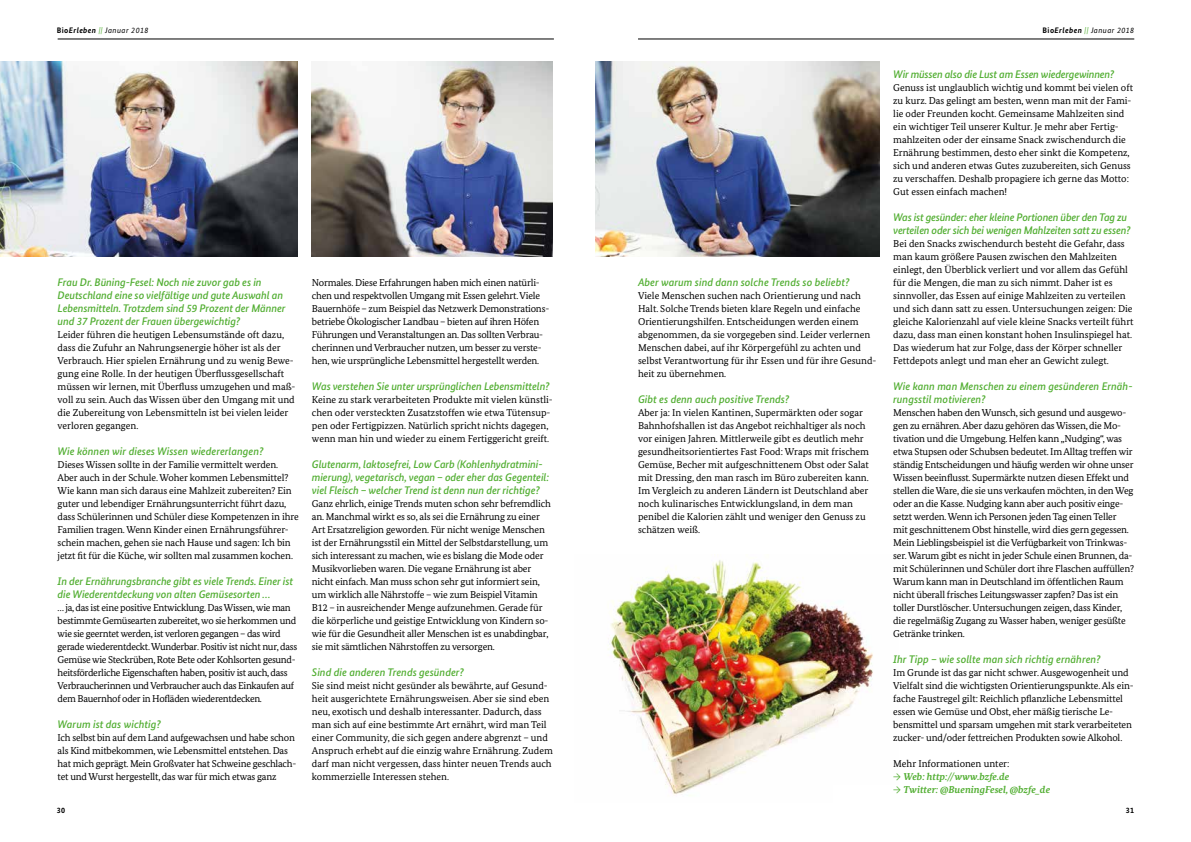
<style>
.page{position:relative;width:1191px;height:842px;background:#fff}
.page>*{position:absolute;margin:0;border:0;box-sizing:border-box;transform-origin:0 0}
.t1{font:italic 500 11px/13px "Bundes Sans";letter-spacing:-.01em;color:#52ae32}
.t2{font:10px/13px "Bundes Serif";letter-spacing:-.01em;color:#000}
.t3{font:10px/13px "Bundes Serif";letter-spacing:-.03em;color:#000}
.t4{font:italic 700 10px "Bundes Serif";color:#52ae32}
.t5{font:italic 8px "Bundes Sans";letter-spacing:.05em;color:#000}
.t6{font:700 8px "Bundes Sans";color:#000}
.s1{font-weight:700;font-style:normal}
.s2{font-weight:700}
.s3{color:#52ae32}
.s4{font-family:"Bundes Sans";font-weight:400;font-style:normal}
</style>
<div class="page">
<hr style="left:638px;top:39px;width:496px;height:1px;background:#000">
<hr style="left:58px;top:39px;width:496px;height:1px;background:#000">
<img style="left:608px;top:560px;width:265px;height:236px">
<div style="left:833px;top:785px;width:66px;height:42px;background:#fff"></div>
<img style="left:0;top:62px;width:298px;height:195px">
<img style="left:595px;top:62px;width:284px;height:195px">
<img style="left:312px;top:62px;width:240px;height:195px">
<p class="t5" style="left:57px;top:25px;width:93px"><span class="s1">Bio</span><span class="s2">Erleben</span> <span class="s3">||</span> Januar 2018</p>
<p class="t5" style="left:1042px;top:25px;width:93px"><span class="s1">Bio</span><span class="s2">Erleben</span> <span class="s3">||</span> Januar 2018</p>
<p class="t1" style="left:58px;top:276px;width:229px">Frau Dr. Büning-Fesel: Noch nie zuvor gab es in Deutschland eine so vielfältige und gute Auswahl an Lebensmitteln. Trotzdem sind 59 Prozent der Männer und 37 Prozent der Frauen übergewichtig?</p>
<p class="t2" style="left:58px;top:328px;width:239px">Leider führen die heutigen Lebensumstände oft dazu, dass die Zufuhr an Nahrungsenergie höher ist als der Verbrauch. Hier spielen Ernährung und zu wenig Bewe&shy;gung eine Rolle. In der heutigen Überflussgesellschaft müssen wir lernen, mit Überfluss umzugehen und maß&shy;voll zu sein. Auch das Wissen über den Umgang mit und die Zubereitung von Lebensmitteln ist bei vielen leider verloren gegangen.</p>
<p class="t1" style="left:58px;top:445px;width:207px">Wie können wir dieses Wissen wiedererlangen?</p>
<p class="t2" style="left:58px;top:458px;width:242px">Dieses Wissen sollte in der Familie vermittelt werden.<br>Aber auch in der Schule. Woher kommen Lebensmittel?<br>Wie kann man sich daraus eine Mahlzeit zubereiten? Ein guter und lebendiger Ernährungsunterricht führt dazu, dass Schülerinnen und Schüler diese Kompetenzen in ihre Familien tragen. Wenn Kinder einen Ernährungsführer&shy;schein machen, gehen sie nach Hause und sagen: Ich bin jetzt fit für die Küche, wir sollten mal zusammen kochen.</p>
<p class="t1" style="left:58px;top:575px;width:237px">In der Ernährungsbranche gibt es viele Trends. Einer ist die Wiederentdeckung von alten Gemüsesorten …</p>
<p class="t3" style="left:58px;top:601px;width:241px">… ja, das ist eine positive Entwicklung. Das Wissen, wie man bestimmte Gemüsearten zubereitet, wo sie herkommen und wie sie geerntet werden, ist verloren gegangen – das wird gerade wiederentdeckt. Wunderbar. Positiv ist nicht nur, dass Gemüse wie Steckrüben, Rote Bete oder Kohlsorten gesund&shy;heitsförderliche Eigenschaften haben, positiv ist auch, dass Verbraucherinnen und Verbraucher auch das Einkaufen auf dem Bauernhof oder in Hofläden wiederentdecken.</p>
<p class="t1" style="left:58px;top:718px;width:105px">Warum ist das wichtig?</p>
<p class="t2" style="left:58px;top:731px;width:240px">Ich selbst bin auf dem Land aufgewachsen und habe schon als Kind mitbekommen, wie Lebensmittel entstehen. Das hat mich geprägt. Mein Großvater hat Schweine geschlach&shy;tet und Wurst hergestellt, das war für mich etwas ganz</p>
<p class="t2" style="left:312px;top:276px;width:239px">Normales. Diese Erfahrungen haben mich einen natürli&shy;chen und respektvollen Umgang mit Essen gelehrt. Viele Bauernhöfe – zum Beispiel das Netzwerk Demonstrations&shy;betriebe Ökologischer Landbau – bieten auf ihren Höfen Führungen und Veranstaltungen an. Das sollten Verbrau&shy;cherinnen und Verbraucher nutzen, um besser zu verste&shy;hen, wie ursprüngliche Lebensmittel hergestellt werden.</p>
<p class="t1" style="left:312px;top:380px;width:239px">Was verstehen Sie unter ursprünglichen Lebensmitteln?</p>
<p class="t2" style="left:312px;top:393px;width:242px">Keine zu stark verarbeiteten Produkte mit vielen künstli&shy;chen oder versteckten Zusatzstoffen wie etwa Tütensup&shy;pen oder Fertigpizzen. Natürlich spricht nichts dagegen, wenn man hin und wieder zu einem Fertiggericht greift.</p>
<p class="t1" style="left:312px;top:458px;width:239px">Glutenarm, laktosefrei, Low Carb (Kohlenhydratmini&shy;mierung), vegetarisch, vegan – oder eher das Gegenteil: viel Fleisch – welcher Trend ist denn nun der richtige?</p>
<p class="t2" style="left:312px;top:497px;width:240px">Ganz ehrlich, einige Trends muten schon sehr befremdlich an. Manchmal wirkt es so, als sei die Ernährung zu einer Art Ersatzreligion geworden. Für nicht wenige Menschen ist der Ernährungsstil ein Mittel der Selbstdarstellung, um sich interessant zu machen, wie es bislang die Mode oder Musikvorlieben waren. Die vegane Ernährung ist aber nicht einfach. Man muss schon sehr gut informiert sein, um wirklich alle Nährstoffe – wie zum Beispiel Vitamin B12 – in ausreichender Menge aufzunehmen. Gerade für die körperliche und geistige Entwicklung von Kindern so&shy;wie für die Gesundheit aller Menschen ist es unabdingbar, sie mit sämtlichen Nährstoffen zu versorgen.</p>
<p class="t1" style="left:312px;top:666px;width:154px">Sind die anderen Trends gesünder?</p>
<p class="t2" style="left:312px;top:679px;width:242px">Sie sind meist nicht gesünder als bewährte, auf Gesund&shy;heit ausgerichtete Ernährungsweisen. Aber sie sind eben neu, exotisch und deshalb interessanter. Dadurch, dass man sich auf eine bestimmte Art ernährt, wird man Teil einer Community, die sich gegen andere abgrenzt – und Anspruch erhebt auf die einzig wahre Ernährung. Zudem darf man nicht vergessen, dass hinter neuen Trends auch kommerzielle Interessen stehen.</p>
<p class="t1" style="left:638px;top:276px;width:213px">Aber warum sind dann solche Trends so beliebt?</p>
<p class="t2" style="left:638px;top:289px;width:240px">Viele Menschen suchen nach Orientierung und nach Halt. Solche Trends bieten klare Regeln und einfache Orientierungshilfen. Entscheidungen werden einem abgenommen, da sie vorgegeben sind. Leider verlernen Menschen dabei, auf ihr Körpergefühl zu achten und selbst Verantwortung für ihr Essen und für ihre Gesund&shy;heit zu übernehmen.</p>
<p class="t1" style="left:638px;top:393px;width:153px">Gibt es denn auch positive Trends?</p>
<p class="t2" style="left:638px;top:406px;width:232px">Aber ja: In vielen Kantinen, Supermärkten oder sogar Bahnhofshallen ist das Angebot reichhaltiger als noch vor einigen Jahren. Mittlerweile gibt es deutlich mehr gesundheitsorientiertes Fast Food: Wraps mit frischem Gemüse, Becher mit aufgeschnittenem Obst oder Salat mit Dressing, den man rasch im Büro zubereiten kann.<br>Im Vergleich zu anderen Ländern ist Deutschland aber noch kulinarisches Entwicklungsland, in dem man penibel die Kalorien zählt und weniger den Genuss zu schätzen weiß.</p>
<p class="t1" style="left:893px;top:68px;width:223px">Wir müssen also die Lust am Essen wiedergewinnen?</p>
<p class="t2" style="left:893px;top:81px;width:241px">Genuss ist unglaublich wichtig und kommt bei vielen oft zu kurz. Das gelingt am besten, wenn man mit der Fami&shy;lie oder Freunden kocht. Gemeinsame Mahlzeiten sind ein wichtiger Teil unserer Kultur. Je mehr aber Fertig&shy;mahlzeiten oder der einsame Snack zwischendurch die Ernährung bestimmen, desto eher sinkt die Kompetenz, sich und anderen etwas Gutes zuzubereiten, sich Genuss zu verschaffen. Deshalb propagiere ich gerne das Motto:<br>Gut essen einfach machen!</p>
<p class="t1" style="left:893px;top:211px;width:239px">Was ist gesünder: eher kleine Portionen über den Tag zu verteilen oder sich bei wenigen Mahlzeiten satt zu essen?</p>
<p class="t2" style="left:893px;top:237px;width:242px">Bei den Snacks zwischendurch besteht die Gefahr, dass man kaum größere Pausen zwischen den Mahlzeiten einlegt, den Überblick verliert und vor allem das Gefühl für die Mengen, die man zu sich nimmt. Daher ist es sinnvoller, das Essen auf einige Mahlzeiten zu verteilen und sich dann satt zu essen. Untersuchungen zeigen: Die gleiche Kalorienzahl auf viele kleine Snacks verteilt führt dazu, dass man einen konstant hohen Insulinspiegel hat.<br>Das wiederum hat zur Folge, dass der Körper schneller Fettdepots anlegt und man eher an Gewicht zulegt.</p>
<p class="t1" style="left:893px;top:380px;width:241px">Wie kann man Menschen zu einem gesünderen Ernäh&shy;rungsstil motivieren?</p>
<p class="t2" style="left:893px;top:406px;width:242px">Menschen haben den Wunsch, sich gesund und ausgewo&shy;gen zu ernähren. Aber dazu gehören das Wissen, die Mo&shy;tivation und die Umgebung. Helfen kann „Nudging“, was etwa Stupsen oder Schubsen bedeutet. Im Alltag treffen wir ständig Entscheidungen und häufig werden wir ohne unser Wissen beeinflusst. Supermärkte nutzen diesen Effekt und stellen die Ware, die sie uns verkaufen möchten, in den Weg oder an die Kasse. Nudging kann aber auch positiv einge&shy;setzt werden. Wenn ich Personen jeden Tag einen Teller<br>mit geschnittenem Obst hinstelle, wird dies gern gegessen.<br>Mein Lieblingsbeispiel ist die Verfügbarkeit von Trinkwas&shy;ser. Warum gibt es nicht in jeder Schule einen Brunnen, da&shy;mit Schülerinnen und Schüler dort ihre Flaschen auffüllen?<br>Warum kann man in Deutschland im öffentlichen Raum nicht überall frisches Leitungswasser zapfen? Das ist ein toller Durstlöscher. Untersuchungen zeigen, dass Kinder, die regelmäßig Zugang zu Wasser haben, weniger gesüßte Getränke trinken.</p>
<p class="t1" style="left:893px;top:653px;width:209px">Ihr Tipp – wie sollte man sich richtig ernähren?</p>
<p class="t2" style="left:893px;top:666px;width:242px">Im Grunde ist das gar nicht schwer. Ausgewogenheit und Vielfalt sind die wichtigsten Orientierungspunkte. Als ein&shy;fache Faustregel gilt: Reichlich pflanzliche Lebensmittel essen wie Gemüse und Obst, eher mäßig tierische Le&shy;bensmittel und sparsam umgehen mit stark verarbeiteten zucker- und/oder fettreichen Produkten sowie Alkohol.</p>
<p class="t2" style="left:893px;top:757px;width:118px">Mehr Informationen unter:</p>
<p class="t4" style="left:893px;top:770px;width:117px"><span class="s4">→</span> Web: http://www.bzfe.de</p>
<p class="t4" style="left:893px;top:783px;width:158px"><span class="s4">→</span> Twitter: @BueningFesel, @bzfe_de</p>
<p class="t6" style="left:57px;top:805px;width:10px">30</p>
<p class="t6" style="left:1125px;top:805px;width:10px">31</p>
</div>
